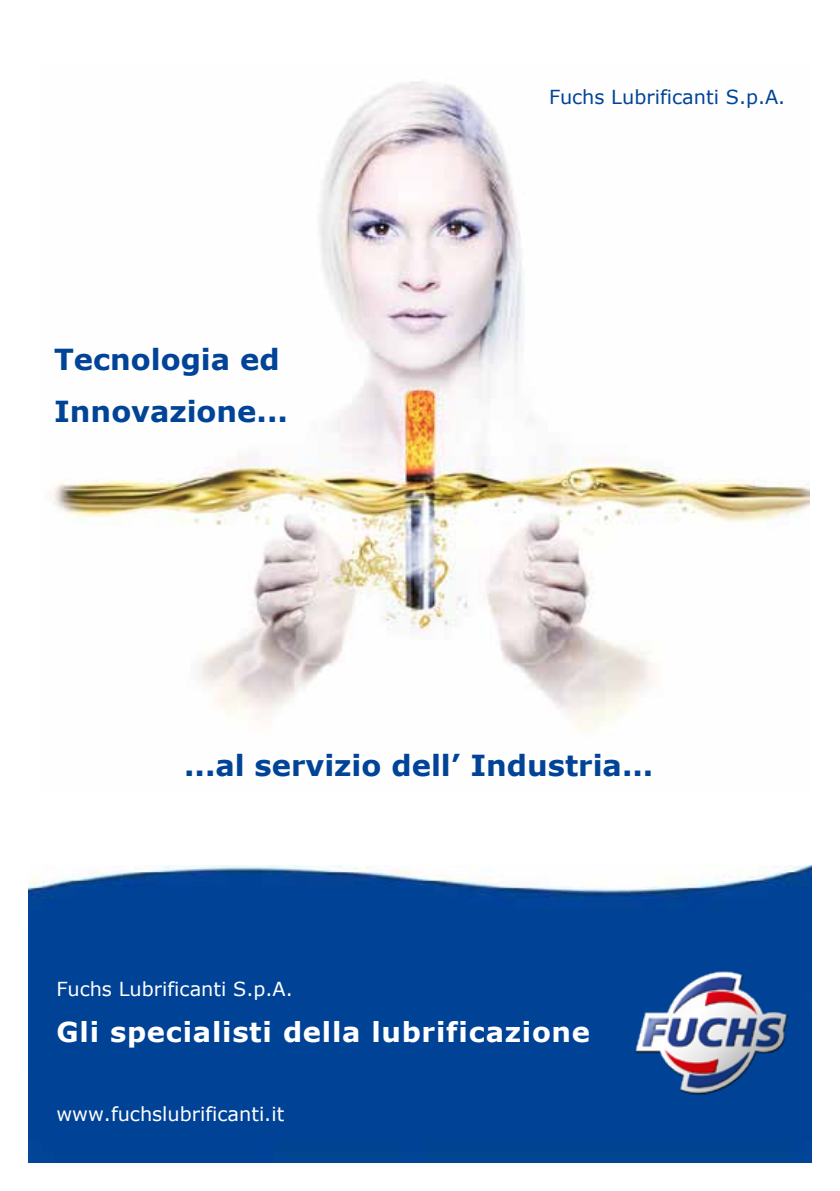
<style>
.page{position:relative;width:840px;height:1191px;background:#fff}
.page>*{position:absolute;margin:0;border:0;box-sizing:border-box;transform-origin:0 0}
.t1{font:700 29px/51.6px "Verdana";color:#014397}
.t2{font:700 27.4px "Verdana";letter-spacing:.025em;color:#fff}
.t3{font:19.4px "Verdana";color:#fff}
.t4{font:19.4px "Verdana";color:#014397}
</style>
<div class="page">
<img style="left:52px;top:81px;width:757px;height:651px">
<img style="left:28px;top:865px;width:783px;height:297px">
<img style="left:621px;top:923px;width:178px;height:218px">
<p class="t1" style="left:54px;top:333px;width:235px">Tecnologia ed<br>Innovazione...</p>
<p class="t4" style="left:548px;top:84px;width:238px">Fuchs Lubrificanti S.p.A.</p>
<p class="t1" style="left:184px;top:738px;width:470px">...al servizio dell’ Industria...</p>
<p class="t3" style="left:56px;top:976px;width:238px">Fuchs Lubrificanti S.p.A.</p>
<p class="t2" style="left:56px;top:1012px;width:534px">Gli specialisti della lubrificazione</p>
<p class="t3" style="left:56px;top:1100px;width:229px">www.fuchslubrificanti.it</p>
</div>
